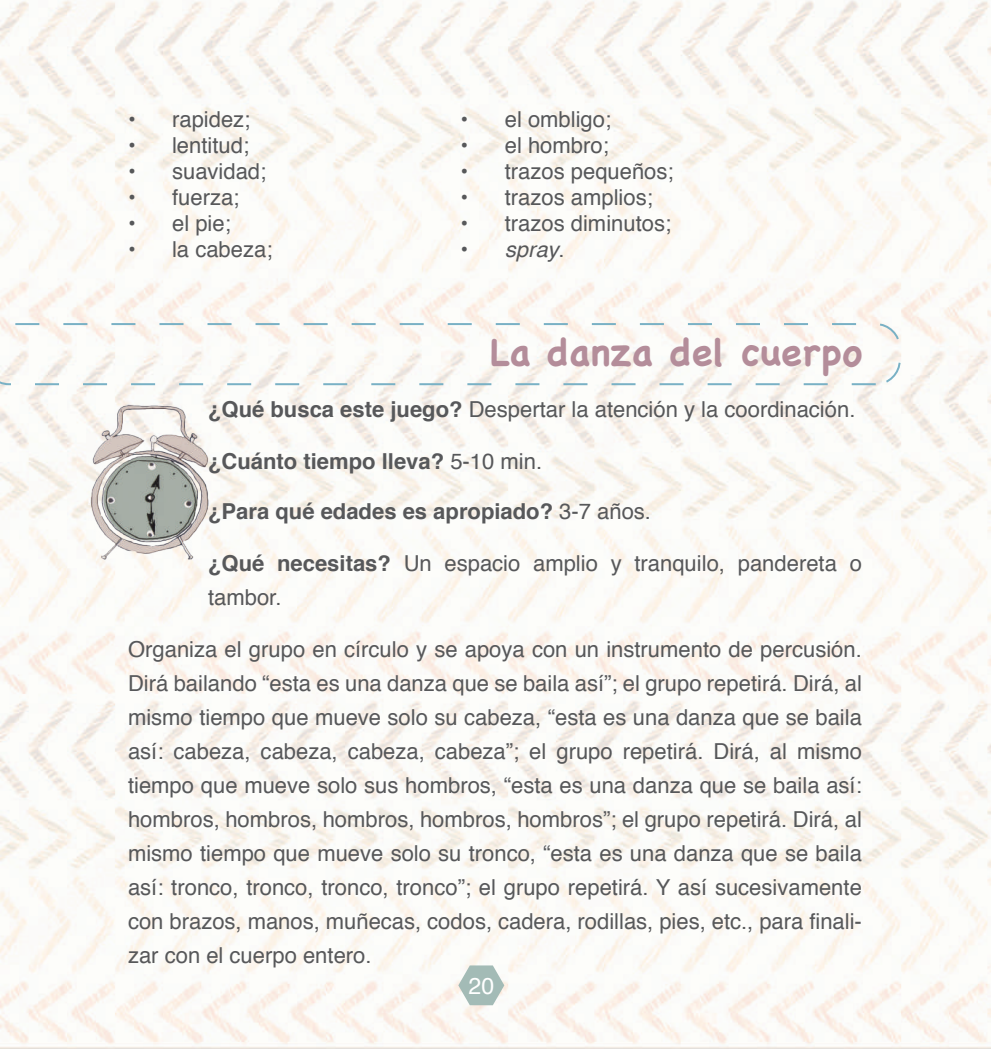
<style>
.page{position:relative;width:993px;height:1049px;background:#fff}
.page>*{position:absolute;margin:0;border:0;box-sizing:border-box;transform-origin:0 0}
.t1{font:700 38px "Chalkboard SE";color:#b48d9a}
.t2{font:23px "Helvetica";color:#fff}
.t3{font:22px/34px "Helvetica";color:#57585a}
.t4{font:700 22px "Helvetica";color:#57585a}
.t5{font:italic 22px "Helvetica";color:#57585a}
.s1{font-style:normal}
.s2{font-weight:700}
.s3{font-weight:400}
</style>
<div class="page">
<img style="left:0;top:0;width:989px;height:1049px">
<svg style="left:458px;top:965px;width:46px;height:40px"></svg>
<svg style="left:0;top:323px;width:900px;height:62px"></svg>
<img style="left:88px;top:404px;width:125px;height:162px">
<p class="t3" style="left:128px;top:103px;width:124px">• rapidez;</p>
<p class="t3" style="left:460px;top:103px;width:152px">• el ombligo;</p>
<p class="t3" style="left:128px;top:129px;width:123px">• lentitud;</p>
<p class="t3" style="left:460px;top:129px;width:150px">• el hombro;</p>
<p class="t3" style="left:128px;top:155px;width:140px">• suavidad;</p>
<p class="t3" style="left:460px;top:155px;width:215px">• trazos pequeños;</p>
<p class="t3" style="left:128px;top:181px;width:113px">• fuerza;</p>
<p class="t3" style="left:460px;top:181px;width:194px">• trazos amplios;</p>
<p class="t3" style="left:128px;top:207px;width:104px">• el pie;</p>
<p class="t3" style="left:460px;top:207px;width:212px">• trazos diminutos;</p>
<p class="t3" style="left:128px;top:233px;width:146px">• la cabeza;</p>
<p class="t5" style="left:460px;top:232px;width:106px"><span class="s1">•</span> spray<span class="s1">.</span></p>
<h1 class="t1" style="left:490px;top:330px;width:373px">La danza del cuerpo</h1>
<p class="t3" style="left:208px;top:393px;width:648px"><span class="s2">¿Qué busca este juego?</span> Despertar la atención y la coordinación.</p>
<p class="t4" style="left:208px;top:444px;width:335px">¿Cuánto tiempo lleva? <span class="s3">5-10 min.</span></p>
<p class="t4" style="left:208px;top:494px;width:444px">¿Para qué edades es apropiado? <span class="s3">3-7 años.</span></p>
<p class="t3" style="left:208px;top:547px;width:655px"><span class="s2">¿Qué necesitas?</span> Un espacio amplio y tranquilo, pandereta o tambor.</p>
<p class="t3" style="left:128px;top:633px;width:735px;text-align:justify">Organiza el grupo en círculo y se apoya con un instrumento de percusión.<br>Dirá bailando “esta es una danza que se baila así”; el grupo repetirá. Dirá, al mismo tiempo que mueve solo su cabeza, “esta es una danza que se baila así: cabeza, cabeza, cabeza, cabeza”; el grupo repetirá. Dirá, al mismo tiempo que mueve solo sus hombros, “esta es una danza que se baila así: hombros, hombros, hombros, hombros, hombros”; el grupo repetirá. Dirá, al mismo tiempo que mueve solo su tronco, “esta es una danza que se baila así: tronco, tronco, tronco, tronco”; el grupo repetirá. Y así sucesivamente con brazos, manos, muñecas, codos, cadera, rodillas, pies, etc., para finali&shy;zar con el cuerpo entero.</p>
<p class="t2" style="left:468px;top:968px;width:27px">20</p>
</div>
